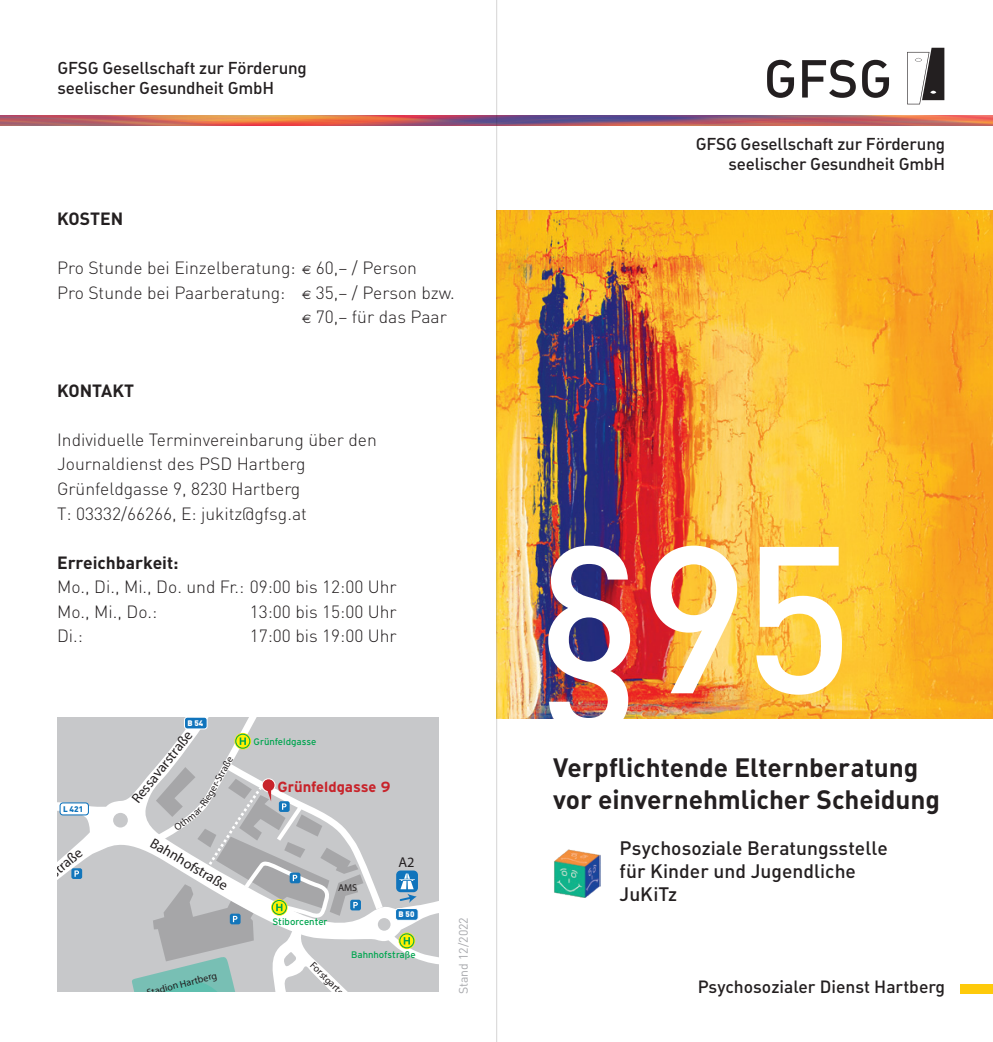
<style>
.page{position:relative;width:993px;height:1042px;background:#fff}
.page>*{position:absolute;margin:0;border:0;box-sizing:border-box;transform-origin:0 0}
.t1{font:500 205.62px "DIN";color:#fff}
.t2{font:26.25px/31.5px "DIN Bold Alternate";letter-spacing:-.005em;color:#231f20}
.t3{font:500 19.25px/23.1px "DIN";color:#231f20}
.t4{font:17.5px/24.5px "DIN Light Alternate";color:#231f20}
.t5{font:300 17.5px/24.5px "DIN";color:#231f20}
.t6{font:17.5px "DIN Medium Alternate";color:#231f20}
.t7{font:700 17.5px "DIN";color:#231f20}
.t8{font:17.5px "DIN Bold Alternate";color:#231f20}
.t9{font:16.97px/20.3px "DIN Medium Alternate";letter-spacing:-.01em;color:#231f20;text-align:right}
.t10{font:700 14.7px "Interstate";color:#c8242b}
.t11{font:14.35px "Myriad Pro";color:#231f20}
.t12{font:12.25px "DIN";color:#a8a9ad}
.t13{font:9.97px "Myriad Pro";color:#231f20}
.t14{font:9.45px "Interstate";color:#00a54f}
.t15{font:900 8.05px "DIN";color:#1074bc}
.t16{font:900 7.88px "DIN";color:#fff}
.s1{font-family:"DIN";font-weight:300}
</style>
<div class="page">
<svg style="left:767px;top:60px;width:26px;height:38px"></svg>
<svg style="left:802px;top:60px;width:53px;height:38px"></svg>
<svg style="left:862px;top:60px;width:26px;height:38px"></svg>
<svg style="left:907px;top:48px;width:37px;height:56px"></svg>
<img style="left:0;top:115px;width:992px;height:10px">
<img style="left:497px;top:211px;width:495px;height:507px">
<div style="left:959px;top:984px;width:33px;height:9px;background:#feca0a"></div>
<svg style="left:57px;top:717px;width:382px;height:275px;background:#cacbcd"></svg>
<div style="left:184px;top:717px;width:23px;height:12px;background:#1074bc;border-radius:3px"></div>
<div style="left:184px;top:717px;width:23px;height:12px;border:1px solid #fff;border-radius:3px"></div>
<svg style="left:57px;top:717px;width:52px;height:218px"></svg>
<svg style="left:234px;top:733px;width:17px;height:16px"></svg>
<svg style="left:235px;top:734px;width:15px;height:15px"></svg>
<img style="left:554px;top:849px;width:46px;height:48px">
<hr style="left:496px;top:0;width:1px;height:1042px;background:#231f20">
<svg style="left:132px;top:756px;width:307px;height:236px"></svg>
<p class="t9" style="left:58px;top:57px;width:251px;text-align:left">GFSG Gesellschaft zur Förderung seelischer Gesundheit GmbH</p>
<p class="t8" style="left:57px;top:208px;width:68px">KOSTEN</p>
<p class="t4" style="left:57px;top:256px;width:361px">Pro Stunde bei Einzelberatung: <span class="s1">60</span>,– / Person<br>Pro Stunde bei Paarberatung:</p>
<p class="t4" style="left:316px;top:280px;width:140px"><span class="s1">35</span>,– / Person bzw.<br><span class="s1">70</span>,– für das Paar</p>
<p class="t8" style="left:57px;top:379px;width:78px">KONTAKT</p>
<p class="t4" style="left:57px;top:427px;width:321px">Individuelle Terminvereinbarung über den<br>Journaldienst des PSD Hartberg</p>
<p class="t5" style="left:57px;top:476px;width:251px">Grünfeldgasse 9, 8230 Hartberg<br>T: 03332/66266, E: jukitz@gfsg.at</p>
<p class="t7" style="left:57px;top:551px;width:123px">Erreichbarkeit:</p>
<p class="t5" style="left:57px;top:574px;width:341px">Mo., Di., Mi., Do. und Fr.: 09:00 bis 12:00 Uhr<br>Mo., Mi., Do.:</p>
<p class="t5" style="left:250px;top:599px;width:148px">13:00 bis 15:00 Uhr</p>
<p class="t5" style="left:57px;top:623px;width:27px">Di.:</p>
<p class="t5" style="left:250px;top:623px;width:148px">17:00 bis 19:00 Uhr</p>
<p class="t15" style="left:63px;top:804px;width:22px">L 421</p>
<p class="t16" style="left:187px;top:718px;width:17px">B 54</p>
<p class="t11" style="left:128px;top:796px;width:90px;rotate:-51deg">Ressavarstraße</p>
<p class="t13" style="left:213px;top:777px;width:23px;rotate:-61deg">Straß</p>
<p class="t11" style="left:156px;top:835px;width:89px;rotate:31deg">Bahnhofstraße</p>
<p class="t13" style="left:145px;top:987px;width:74px;rotate:-14deg">Stadion Hartberg</p>
<p class="t14" style="left:253px;top:736px;width:64px">Grünfeldgasse</p>
<p class="t10" style="left:277px;top:779px;width:114px">Grünfeldgasse 9</p>
<p class="t14" style="left:272px;top:916px;width:57px">Stiborcenter</p>
<p class="t13" style="left:338px;top:882px;width:21px">AMS</p>
<p class="t11" style="left:398px;top:855px;width:18px">A2</p>
<p class="t16" style="left:398px;top:909px;width:17px">B 50</p>
<p class="t14" style="left:351px;top:950px;width:66px">Bahnhofstraße</p>
<p class="t13" style="left:315px;top:960px;width:57px;rotate:44deg">Forstgarteng.</p>
<p class="t12" style="left:456px;top:994px;width:78px;rotate:-90deg">Stand 12/2022</p>
<p class="t9" style="left:695px;top:133px;width:251px">GFSG Gesellschaft zur Förderung seelischer Gesundheit GmbH</p>
<h1 class="t1" style="left:533px;top:487px;width:321px">§95</h1>
<h2 class="t2" style="left:553px;top:751px;width:388px">Verpflichtende Elternberatung vor einvernehmlicher Scheidung</h2>
<p class="t3" style="left:619px;top:836px;width:269px">Psychosoziale Beratungsstelle für Kinder und Jugendliche<br>JuKiTz</p>
<p class="t6" style="left:697px;top:976px;width:249px">Psychosozialer Dienst Hartberg</p>
</div>
